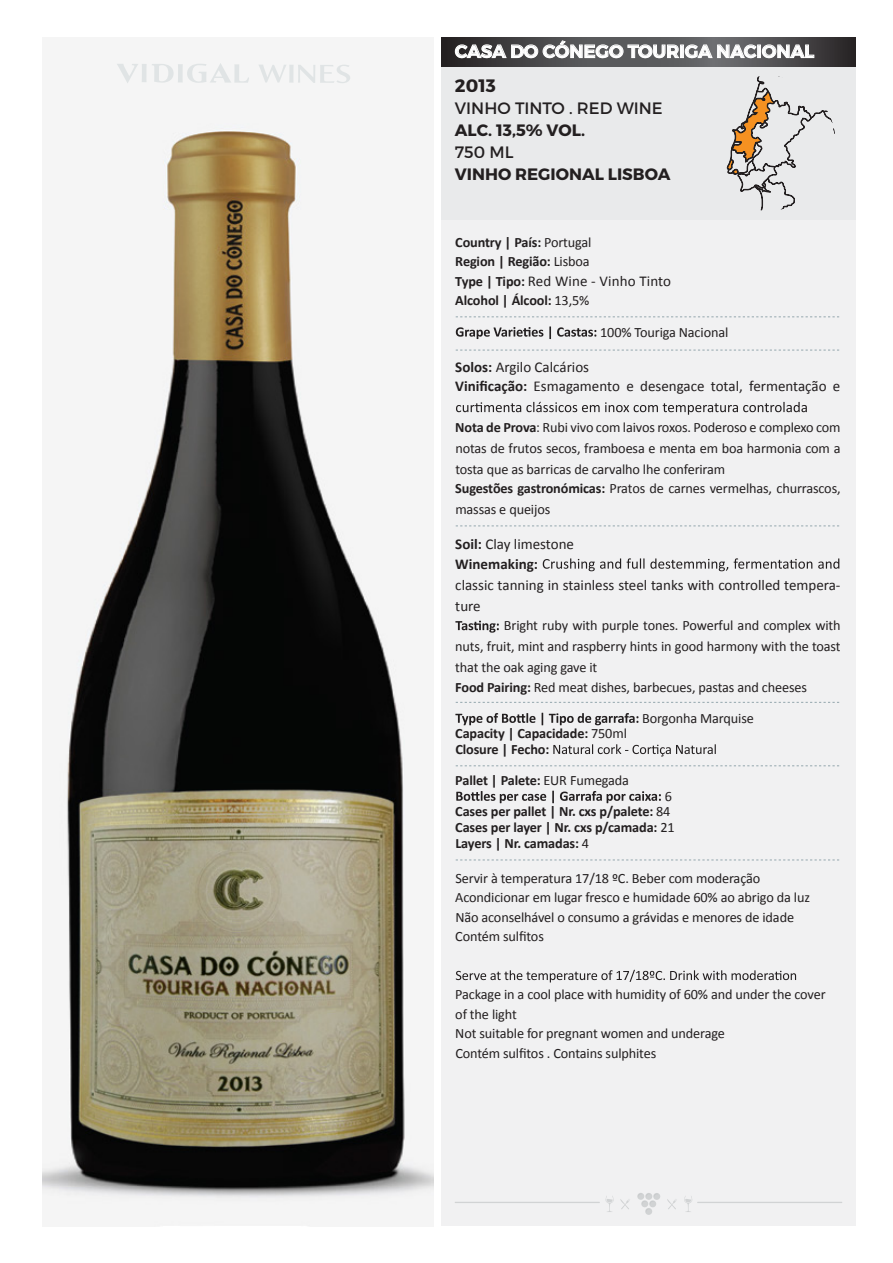
<style>
.page{position:relative;width:893px;height:1263px;background:#fff}
.page>*{position:absolute;margin:0;border:0;box-sizing:border-box;transform-origin:0 0}
.t1{font:600 18px "Montserrat";color:#fff}
.t2{font:700 18px "Montserrat";color:#231f20}
.t3{font:700 16.5px "Montserrat";color:#231f20}
.t4{font:16.5px "Montserrat";color:#231f20}
.t5{font:15px/19.5px "Calibri";color:#231f20}
.t6{font:700 15px/19.5px "Calibri";color:#231f20}
.t7{font:14.25px/19.5px "Calibri";letter-spacing:-.01em;color:#231f20}
.t8{font:700 14.25px/15.6px "Calibri";letter-spacing:-.01em;color:#231f20}
.s1{font-weight:400}
.s2{font-weight:700;font-size:14.25px}
.s3{font-weight:700}
</style>
<div class="page">
<img style="left:42px;top:63px;width:392px;height:1163px">
<div style="left:441px;top:220px;width:415px;height:1006px;background:#f1f1f2"></div>
<svg style="left:456px;top:326px;width:140px;height:13px"></svg>
<svg style="left:456px;top:402px;width:351px;height:13px"></svg>
<svg style="left:543px;top:558px;width:296px;height:13px"></svg>
<svg style="left:455px;top:621px;width:44px;height:12px"></svg>
<svg style="left:455px;top:713px;width:183px;height:12px"></svg>
<svg style="left:553px;top:744px;width:163px;height:12px"></svg>
<svg style="left:456px;top:791px;width:205px;height:12px"></svg>
<svg style="left:456px;top:970px;width:340px;height:12px"></svg>
<hr style="left:697px;top:1202px;width:145px;height:1px;background:#d1d3d4">
<hr style="left:455px;top:1202px;width:145px;height:1px;background:#d1d3d4">
<svg style="left:684px;top:1196px;width:8px;height:16px"></svg>
<svg style="left:667px;top:1199px;width:10px;height:10px"></svg>
<svg style="left:605px;top:1196px;width:9px;height:16px"></svg>
<svg style="left:620px;top:1199px;width:10px;height:10px"></svg>
<div style="left:637px;top:1193px;width:7px;height:7px;background:#d1d3d4;border-radius:50%"></div>
<div style="left:645px;top:1193px;width:7px;height:7px;background:#d1d3d4;border-radius:50%"></div>
<div style="left:653px;top:1193px;width:7px;height:7px;background:#d1d3d4;border-radius:50%"></div>
<div style="left:645px;top:1208px;width:7px;height:7px;background:#d1d3d4;border-radius:50%"></div>
<svg style="left:639px;top:1194px;width:17px;height:17px"></svg>
<svg style="left:456px;top:316px;width:384px;height:1px"></svg>
<svg style="left:456px;top:349px;width:384px;height:2px"></svg>
<svg style="left:456px;top:525px;width:384px;height:1px"></svg>
<svg style="left:456px;top:702px;width:384px;height:1px"></svg>
<svg style="left:456px;top:765px;width:384px;height:1px"></svg>
<svg style="left:456px;top:859px;width:384px;height:1px"></svg>
<div style="left:441px;top:67px;width:415px;height:153px;background:#e9eaeb"></div>
<svg style="left:441px;top:37px;width:415px;height:30px;background:#4b4a4b"></svg>
<svg style="left:455px;top:40px;width:224px;height:18px;background:#79787a"></svg>
<div style="left:680px;top:45px;width:4px;height:13px;border:1px solid #fff"></div>
<svg style="left:685px;top:45px;width:71px;height:13px"></svg>
<div style="left:757px;top:45px;width:4px;height:13px;border:1px solid #fff"></div>
<svg style="left:762px;top:45px;width:52px;height:13px"></svg>
<svg style="left:727px;top:76px;width:108px;height:135px"></svg>
<svg style="left:117px;top:63px;width:132px;height:21px"></svg>
<svg style="left:258px;top:65px;width:92px;height:18px"></svg>
<p class="t1" style="left:455px;top:40px;width:361px">CASA DO CÓNEGO TOURIGA NACIONAL</p>
<p class="t2" style="left:455px;top:75px;width:42px">2013</p>
<p class="t4" style="left:455px;top:98px;width:209px">VINHO TINTO . RED WINE</p>
<p class="t3" style="left:455px;top:120px;width:132px">ALC. 13,5% VOL.</p>
<p class="t4" style="left:455px;top:142px;width:60px">750 ML</p>
<p class="t3" style="left:455px;top:164px;width:217px">VINHO REGIONAL LISBOA</p>
<p class="t8" style="left:455px;top:232px;width:138px;line-height:19.5px">Country | País: <span class="s1">Portugal<br></span>Region | Região: <span class="s1">Lisboa</span></p>
<p class="t5" style="left:455px;top:271px;width:217px"><span class="s2">Type | Tipo:</span> Red Wine - Vinho Tinto</p>
<p class="t8" style="left:455px;top:293px;width:136px">Alcohol | Álcool: <span class="s1">13,5%</span></p>
<p class="t7" style="left:600px;top:322px;width:130px">100% Touriga Nacional</p>
<p class="t5" style="left:455px;top:357px;width:387px"><span class="s3">Solos:</span> Argilo Calcários<br><span class="s3">Vinificação:</span> Esmagamento e desengace total, fermentação e</p>
<p class="t7" style="left:455px;top:416px;width:387px;line-height:21px;text-align:justify"><span class="s3">Nota de Prova</span>: Rubi vivo com laivos roxos. Poderoso e complexo com notas de frutos secos, framboesa e menta em boa harmonia com a tosta que as barricas de carvalho lhe conferiram</p>
<p class="t7" style="left:455px;top:478px;width:387px;line-height:21px"><span class="s3">Sugestões gastronómicas:</span> Pratos de carnes vermelhas, churrascos, massas e queijos</p>
<p class="t6" style="left:455px;top:534px;width:120px">Soil: <span class="s1">Clay limestone<br></span>Winemaking:</p>
<p class="t5" style="left:455px;top:574px;width:387px;line-height:21px">classic tanning in stainless steel tanks with controlled tempera&shy;ture</p>
<p class="t7" style="left:455px;top:615px;width:387px;line-height:21px;text-align:justify;text-indent:49px">Bright ruby with purple tones. Powerful and complex with nuts, fruit, mint and raspberry hints in good harmony with the toast that the oak aging gave it</p>
<p class="t7" style="left:642px;top:671px;width:166px;line-height:31.2px;text-indent:-187px"><span class="s3">Food Pairing:</span> Red meat dishes, barbecues, pastas and cheeses<br>Borgonha Marquise</p>
<p class="t8" style="left:455px;top:726px;width:173px">Capacity | Capacidade: <span class="s1">750ml<br></span>Closure | Fecho:</p>
<p class="t8" style="left:455px;top:772px;width:175px">Pallet | Palete: <span class="s1">EUR Fumegada</span></p>
<p class="t8" style="left:455px;top:788px;width:221px;text-indent:209px"><span class="s1">6<br></span>Cases per pallet | Nr. cxs p/palete: <span class="s1">84<br></span>Cases per layer | Nr. cxs p/camada: <span class="s1">21<br></span>Layers | Nr. camadas: <span class="s1">4</span></p>
<p class="t7" style="left:455px;top:868px;width:356px">Servir à temperatura 17/18 ºC. Beber com moderação Acondicionar em lugar fresco e humidade 60% ao abrigo da luz Não aconselhável o consumo a grávidas e menores de idade Contém sulfitos</p>
<p class="t7" style="left:455px;top:985px;width:372px">Package in a cool place with humidity of 60% and under the cover of the light<br>Not suitable for pregnant women and underage<br>Contém sulfitos . Contains sulphites</p>
</div>
